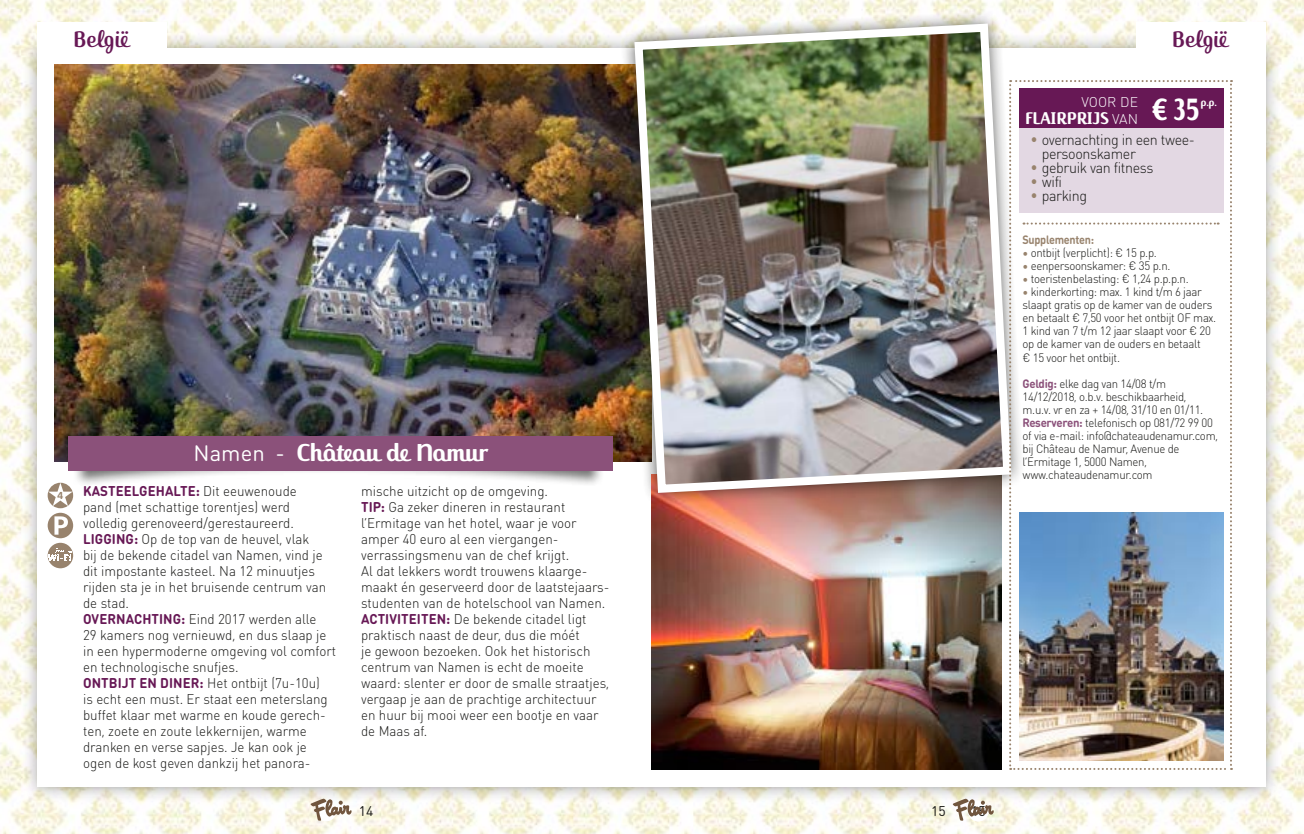
<style>
.page{position:relative;width:1304px;height:834px;background:#fff}
.page>*{position:absolute;margin:0;border:0;box-sizing:border-box;transform-origin:0 0}
.t1{font:700 36px "Jackie Pro";color:#fff;scale:.85 1}
.t2{font:700 26px "Jackie Pro";color:#fff}
.t3{font:24px "Jackie Pro";color:#671855}
.t4{font:700 18px "Jackie Pro";letter-spacing:.01em;color:#fff}
.t5{font:300 15px/14px "DIN Round Pro";letter-spacing:-.025em;color:#1a1a18;scale:.95 1}
.t6{font:300 14px/16px "DIN Round Pro";color:#1a1a18;scale:.95 1}
.t7{font:14px "DIN Round Pro";color:#1a1a18}
.t8{font:300 14px "DIN Round Pro";letter-spacing:.005em;color:#fff}
.t9{font:300 12px/13px "DIN Round Pro";letter-spacing:-.025em;color:#1a1a18;scale:.95 1}
.t10{font:700 12px "DIN Round Pro";letter-spacing:-.025em;color:#98836d;scale:.9 1}
.t11{font:700 11.6px "Jackie Pro";color:#fff}
.t12{font:700 10px "Parisine Std";color:#98836d}
.s1{font-family:"DIN Round Pro";font-weight:400;font-size:22px}
.s2{font-weight:700;color:#671855}
.s3{font-family:"DIN Round Pro";font-weight:300;font-size:14px}
.s4{font-weight:700;color:#98836d}
.s5{color:#98836d}
.s6{font-weight:700;color:#8b517a}
</style>
<div class="page">
<img style="left:0;top:0;width:1304px;height:833px">
<div style="left:316px;top:800px;width:21px;height:21px;background:#fff;border-radius:50%"></div>
<div style="left:968px;top:800px;width:21px;height:21px;background:#fff;border-radius:50%"></div>
<svg style="left:953px;top:801px;width:41px;height:19px"></svg>
<svg style="left:310px;top:801px;width:42px;height:19px"></svg>
<div style="left:22px;top:32px;width:1259px;height:769px;background:#1a1a18;opacity:.4"></div>
<div style="left:37px;top:48px;width:1228px;height:738px;background:#fff"></div>
<img style="left:55px;top:64px;width:563px;height:398px">
<img style="left:652px;top:508px;width:349px;height:261px">
<img style="left:618px;top:7px;width:410px;height:501px">
<img style="left:630px;top:19px;width:386px;height:478px">
<div style="left:72px;top:440px;width:533px;height:46px;background:#1a1a18;opacity:.62"></div>
<div style="left:68px;top:436px;width:545px;height:34px;background:#8b517a"></div>
<div style="left:37px;top:22px;width:130px;height:26px;background:#fff"></div>
<div style="left:1136px;top:22px;width:129px;height:26px;background:#fff"></div>
<svg style="left:1009px;top:80px;width:223px;height:689px"></svg>
<svg style="left:48px;top:482px;width:25px;height:56px"></svg>
<img style="left:48px;top:542px;width:25px;height:26px;border-radius:13px">
<img style="left:1019px;top:512px;width:204px;height:248px">
<div style="left:1019px;top:88px;width:204px;height:125px;background:#e3d8e3"></div>
<div style="left:1019px;top:88px;width:204px;height:40px;background:#671855"></div>
<h3 class="t3" style="left:73px;top:24px;width:57px">België</h3>
<h3 class="t3" style="left:1172px;top:24px;width:57px">België</h3>
<p class="t12" style="left:58px;top:489px;width:7px">4</p>
<h2 class="t2" style="left:194px;top:436px;width:296px"><span class="s1">Namen -</span> Château de Namur</h2>
<p class="t6" style="left:83px;top:482px;width:268px"><span class="s2">KASTEELGEHALTE:</span> Dit eeuwenoude<br>pand (met schattige torentjes) werd volledig gerenoveerd/gerestaureerd.<br><span class="s2">LIGGING:</span> Op de top van de heuvel, vlak<br>bij de bekende citadel van Namen, vind je dit impostante kasteel. Na 12 minuutjes rijden sta je in het bruisende centrum van de stad.<br><span class="s2">OVERNACHTING:</span> Eind 2017 werden alle<br>29 kamers nog vernieuwd, en dus slaap je in een hypermoderne omgeving vol comfort en technologische snufjes.<br><span class="s2">ONTBIJT EN DINER:</span> Het ontbijt (7u-10u)<br>is echt een must. Er staat een meterslang buffet klaar met warme en koude gerech&shy;ten, zoete en zoute lekkernijen, warme dranken en verse sapjes. Je kan ook je ogen de kost geven dankzij het panora-</p>
<p class="t6" style="left:361px;top:482px;width:263px">mische uitzicht op de omgeving.<br><span class="s2">TIP:</span> Ga zeker dineren in restaurant l’Ermitage van het hotel, waar je voor amper 40 euro al een viergangen&shy;verrassingsmenu van de chef krijgt.<br>Al dat lekkers wordt trouwens klaarge&shy;maakt én geserveerd door de laatstejaars&shy;studenten van de hotelschool van Namen.<br><span class="s2">ACTIVITEITEN:</span> De bekende citadel ligt praktisch naast de deur, dus die móét<br>je gewoon bezoeken. Ook het historisch centrum van Namen is echt de moeite waard: slenter er door de smalle straatjes, vergaap je aan de prachtige architectuur en huur bij mooi weer een bootje en vaar de Maas af.</p>
<p class="t7" style="left:359px;top:801px;width:16px">14</p>
<p class="t7" style="left:931px;top:801px;width:16px">15</p>
<p class="t7" style="left:971px;top:801px;width:16px">15</p>
<p class="t8" style="left:1081px;top:93px;width:58px">VOOR DE</p>
<p class="t4" style="left:1025px;top:106px;width:115px">FLAIRPRIJS <span class="s3">VAN</span></p>
<h1 class="t1" style="left:1151px;top:86px;width:59px">€35</h1>
<p class="t11" style="left:1200px;top:95px;width:18px">p.p.</p>
<p class="t5" style="left:1042px;top:132px;width:163px;text-indent:-11px"><span class="s4">•</span> overnachting in een twee&shy;persoonskamer</p>
<p class="t5" style="left:1030px;top:160px;width:131px"><span class="s4">•</span> gebruik van fitness</p>
<p class="t5" style="left:1030px;top:174px;width:35px"><span class="s4">•</span> wifi</p>
<p class="t5" style="left:1030px;top:188px;width:61px"><span class="s4">•</span> parking</p>
<p class="t10" style="left:1022px;top:232px;width:81px">Supplementen:</p>
<p class="t9" style="left:1022px;top:246px;width:143px"><span class="s5">•</span> ontbijt (verplicht): € 15 p.p.</p>
<p class="t9" style="left:1022px;top:259px;width:157px"><span class="s5">•</span> eenpersoonskamer: € 35 p.n.</p>
<p class="t9" style="left:1022px;top:272px;width:176px"><span class="s5">•</span> toeristenbelasting: € 1,24 p.p.p.n.</p>
<p class="t9" style="left:1022px;top:285px;width:205px"><span class="s5">•</span> kinderkorting: max. 1 kind t/m 6 jaar slaapt gratis op de kamer van de ouders en betaalt € 7,50 voor het ontbijt OF max.<br>1 kind van 7 t/m 12 jaar slaapt voor € 20 op de kamer van de ouders en betaalt<br>€ 15 voor het ontbijt.</p>
<p class="t9" style="left:1022px;top:376px;width:207px"><span class="s6">Geldig:</span> elke dag van 14/08 t/m 14/12/2018, o.b.v. beschikbaarheid, m.u.v. vr en za + 14/08, 31/10 en 01/11.<br><span class="s6">Reserveren:</span> telefonisch op 081/72 99 00 of via e-mail: info@chateaudenamur.com, bij Château de Namur, Avenue de l’Ermitage 1, 5000 Namen, www.chateaudenamur.com</p>
</div>
